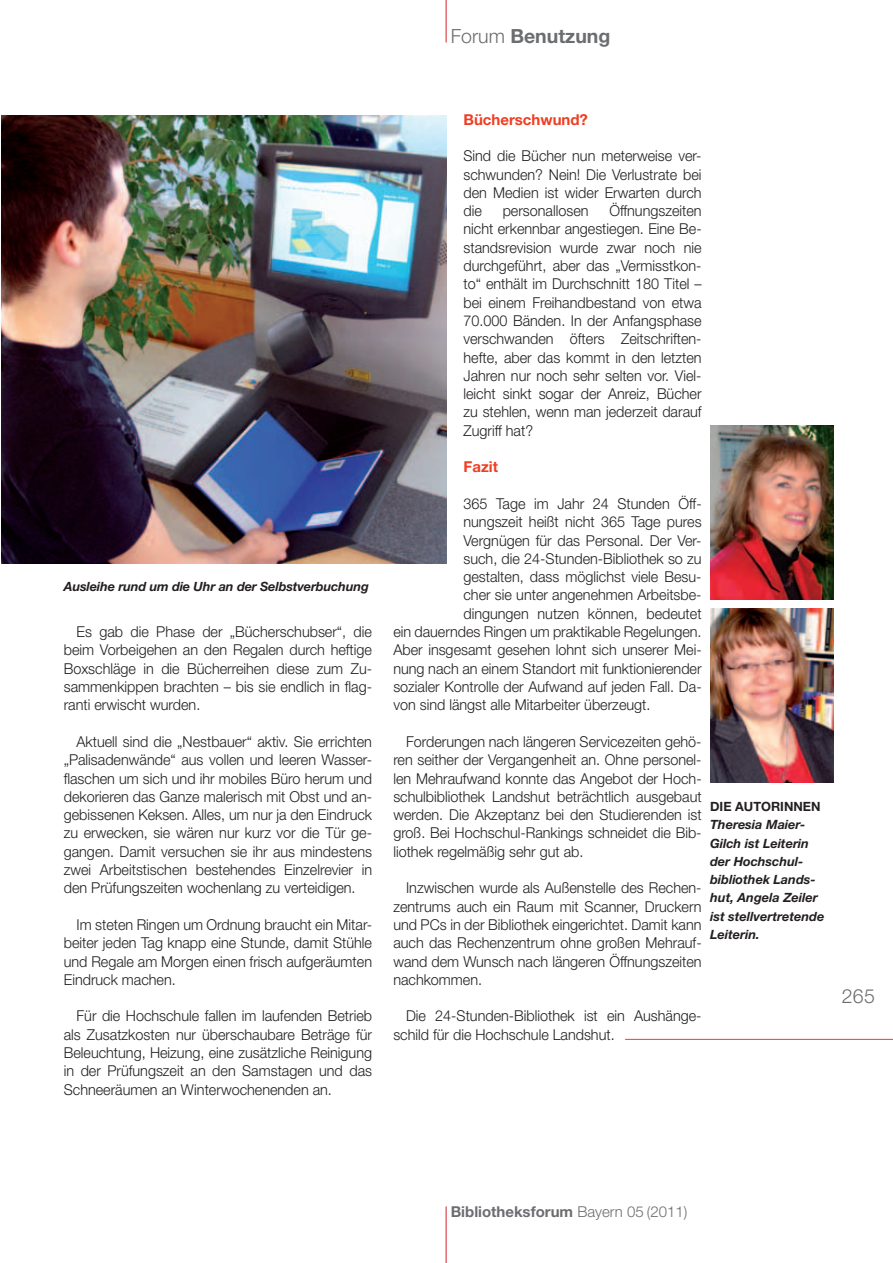
<style>
.page{position:relative;width:893px;height:1263px;background:#fff}
.page>*{position:absolute;margin:0;border:0;box-sizing:border-box;transform-origin:0 0}
.t1{font:700 19.5px "Helvetica Neue";color:#6c6d70}
.t2{font:300 19.5px "Helvetica Neue";color:#6c6d70}
.t3{font:300 15px/18.3px "Helvetica Neue";color:#231f20;text-align:justify;scale:.96 1}
.t4{font:700 15px "Helvetica Neue";color:#6c6d70}
.t5{font:700 15px "Helvetica Neue";color:#ef3e22}
.t6{font:italic 700 12.75px/18.3px "Helvetica Neue";color:#231f20}
.t7{font:700 12.75px "Helvetica Neue";color:#231f20}
.s1{font-weight:300}
</style>
<div class="page">
<hr style="left:446px;top:0;width:1px;height:43px;background:#d1232a">
<hr style="left:446px;top:1206px;width:1px;height:57px;background:#d1232a">
<img style="left:710px;top:608px;width:123px;height:174px">
<img style="left:710px;top:425px;width:123px;height:174px">
<hr style="left:625px;top:1039px;width:268px;height:1px;background:#ef3e22">
<img style="left:2px;top:115px;width:444px;height:449px">
<h1 class="t1" style="left:451px;top:24px;width:161px"><span class="s1">Forum</span> Benutzung</h1>
<p class="t6" style="left:64px;top:577px;width:307px">Ausleihe rund um die Uhr an der Selbstverbuchung</p>
<p class="t3" style="left:64px;top:622px;width:323px;text-indent:13px">Es gab die Phase der „Bücherschubser“, die beim Vorbeigehen an den Regalen durch heftige Boxschläge in die Bücherreihen diese zum Zu&shy;sammenkippen brachten – bis sie endlich in flag&shy;ranti erwischt wurden.</p>
<p class="t3" style="left:64px;top:732px;width:323px;text-indent:13px">Aktuell sind die „Nestbauer“ aktiv. Sie errichten „Palisadenwände“ aus vollen und leeren Wasser&shy;flaschen um sich und ihr mobiles Büro herum und dekorieren das Ganze malerisch mit Obst und an&shy;gebissenen Keksen. Alles, um nur ja den Eindruck zu erwecken, sie wären nur kurz vor die Tür ge&shy;gangen. Damit versuchen sie ihr aus mindestens zwei Arbeitstischen bestehendes Einzelrevier in den Prüfungszeiten wochenlang zu verteidigen.</p>
<p class="t3" style="left:64px;top:915px;width:323px;text-indent:13px">Im steten Ringen um Ordnung braucht ein Mitar&shy;beiter jeden Tag knapp eine Stunde, damit Stühle und Regale am Morgen einen frisch aufgeräumten Eindruck machen.</p>
<p class="t3" style="left:64px;top:1006px;width:323px;text-indent:13px">Für die Hochschule fallen im laufenden Betrieb als Zusatzkosten nur überschaubare Beträge für Beleuchtung, Heizung, eine zusätzliche Reinigung in der Prüfungszeit an den Samstagen und das Schneeräumen an Winterwochenenden an.</p>
<p class="t5" style="left:463px;top:110px;width:126px">Bücherschwund?</p>
<p class="t3" style="left:463px;top:146px;width:250px">Sind die Bücher nun meterweise ver&shy;schwunden? Nein! Die Verlustrate bei den Medien ist wider Erwarten durch die</p>
<p class="t3" style="left:463px;top:201px;width:250px;text-indent:146px">Öffnungszeiten nicht erkennbar angestiegen. Eine Be&shy;standsrevision wurde zwar noch nie durchgeführt, aber das „Vermisstkon&shy;to“ enthält im Durchschnitt 180 Titel – bei einem Freihandbestand von etwa 70.000 Bänden. In der Anfangsphase verschwanden öfters Zeitschriften&shy;hefte, aber das kommt in den letzten Jahren nur noch sehr selten vor. Viel&shy;leicht sinkt sogar der Anreiz, Bücher zu stehlen, wenn man jederzeit darauf Zugriff hat?</p>
<p class="t5" style="left:463px;top:458px;width:36px">Fazit</p>
<p class="t3" style="left:463px;top:494px;width:250px">365 Tage im Jahr 24 Stunden Öff-</p>
<p class="t3" style="left:463px;top:512px;width:250px">nungszeit heißt nicht 365 Tage pures</p>
<p class="t3" style="left:463px;top:531px;width:250px">Vergnügen für das Personal. Der Ver-</p>
<p class="t3" style="left:463px;top:549px;width:250px">such, die 24-Stunden-Bibliothek so zu</p>
<p class="t3" style="left:463px;top:567px;width:250px">gestalten, dass möglichst viele Besu-</p>
<p class="t3" style="left:463px;top:586px;width:250px">cher sie unter angenehmen Arbeitsbe-</p>
<p class="t3" style="left:463px;top:604px;width:250px">dingungen nutzen können, bedeutet</p>
<p class="t3" style="left:393px;top:622px;width:323px">ein dauerndes Ringen um praktikable Regelungen.</p>
<p class="t3" style="left:393px;top:640px;width:323px">Aber insgesamt gesehen lohnt sich unserer Mei-</p>
<p class="t3" style="left:393px;top:659px;width:323px">nung nach an einem Standort mit funktionierender</p>
<p class="t3" style="left:393px;top:677px;width:323px">sozialer Kontrolle der Aufwand auf jeden Fall. Da-</p>
<p class="t3" style="left:393px;top:695px;width:269px">von sind längst alle Mitarbeiter überzeugt.</p>
<p class="t3" style="left:393px;top:732px;width:323px;text-indent:13px">Forderungen nach längeren Servicezeiten gehö&shy;ren seither der Vergangenheit an. Ohne personel&shy;len Mehraufwand konnte das Angebot der Hoch&shy;schulbibliothek Landshut beträchtlich ausgebaut werden. Die Akzeptanz bei den Studierenden ist groß. Bei Hochschul-Rankings schneidet die Bib&shy;liothek regelmäßig sehr gut ab.</p>
<p class="t3" style="left:393px;top:878px;width:323px;text-indent:13px">Inzwischen wurde als Außenstelle des Rechen&shy;zentrums auch ein Raum mit Scanner, Druckern und PCs in der Bibliothek eingerichtet. Damit kann auch das Rechenzentrum ohne großen Mehrauf&shy;wand dem Wunsch nach längeren Öffnungszeiten nachkommen.</p>
<p class="t3" style="left:393px;top:1006px;width:323px;text-indent:13px">Die 24-Stunden-Bibliothek ist ein Aushänge&shy;schild für die Hochschule Landshut.</p>
<p class="t3" style="left:503px;top:201px;width:91px">personallosen</p>
<p class="t7" style="left:710px;top:798px;width:84px">Die Autorinnen</p>
<p class="t6" style="left:710px;top:815px;width:116px">Theresia Maier-<br>Gilch ist Leiterin der Hochschul&shy;bibliothek Lands&shy;hut, Angela Zeiler ist stellvertretende<br>Leiterin.</p>
<h1 class="t2" style="left:842px;top:984px;width:35px">265</h1>
<p class="t4" style="left:451px;top:1202px;width:238px">Bibliotheksforum <span class="s1">Bayern 05 (2011)</span></p>
</div>
